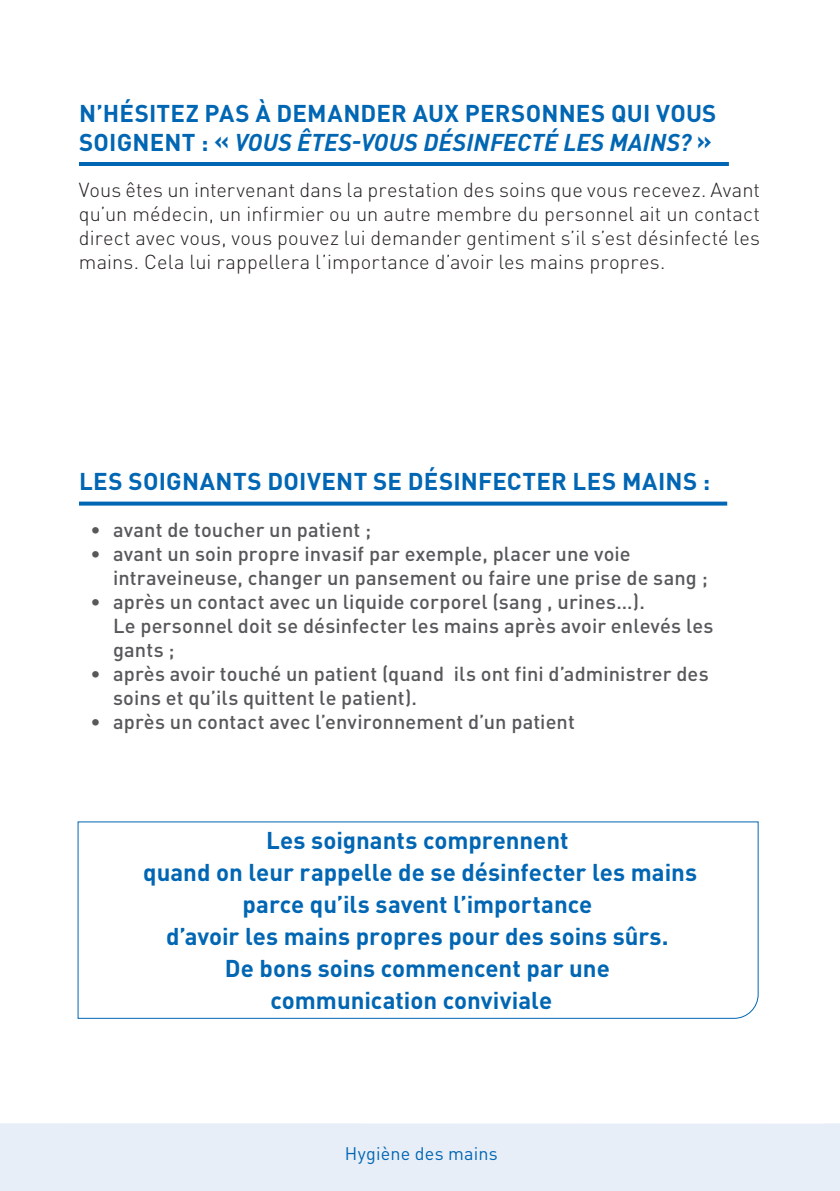
<style>
.page{position:relative;width:840px;height:1191px;background:#fff}
.page>*{position:absolute;margin:0;border:0;box-sizing:border-box;transform-origin:0 0}
.Titre{font:700 24px/28.8px "DINOT";color:#0166b3}
.t1{font:500 20px/24px "DINOT";letter-spacing:.005em;color:#57585a}
.t2{font:300 20px/24px "DINOT";letter-spacing:.005em;color:#231f20;text-align:justify}
.t3{font:18px "DINOT";letter-spacing:.01em;color:#0166b3}
.s1{font-style:italic}
</style>
<div class="page">
<div style="left:0;top:1123px;width:822px;height:68px;background:#e8eef8"></div>
<svg style="left:822px;top:1123px;width:17px;height:68px"></svg>
<hr style="left:79px;top:162px;width:649px;height:4px;background:#0166b3">
<svg style="left:79px;top:501px;width:647px;height:4px;background:#277dbe"></svg>
<svg style="left:77px;top:821px;width:681px;height:198px"></svg>
<p class="Titre" style="left:79px;top:98px;width:638px">N’HÉSITEZ PAS À DEMANDER AUX PERSONNES QUI VOUS<br>SOIGNENT : « <span class="s1">VOUS ÊTES-VOUS DÉSINFECTÉ LES MAINS?</span> »</p>
<p class="t2" style="left:79px;top:178px;width:682px">Vous êtes un intervenant dans la prestation des soins que vous recevez. Avant qu’un médecin, un infirmier ou un autre membre du personnel ait un contact direct avec vous, vous pouvez lui demander gentiment s’il s’est désinfecté les mains. Cela lui rappellera l’importance d’avoir les mains propres.</p>
<p class="Titre" style="left:79px;top:466px;width:632px">LES SOIGNANTS DOIVENT SE DÉSINFECTER LES MAINS :</p>
<p class="t1" style="left:90px;top:517px;width:282px">• avant de toucher un patient ;</p>
<p class="t1" style="left:113px;top:541px;width:596px;text-indent:-23px">• avant un soin propre invasif par exemple, placer une voie intraveineuse, changer un pansement ou faire une prise de sang ;</p>
<p class="t1" style="left:113px;top:589px;width:601px;text-indent:-23px">• après un contact avec un liquide corporel (sang , urines…).<br>Le personnel doit se désinfecter les mains après avoir enlevés les gants ;</p>
<p class="t1" style="left:113px;top:661px;width:597px;text-indent:-23px">• après avoir touché un patient (quand ils ont fini d’administrer des soins et qu’ils quittent le patient).</p>
<p class="t1" style="left:90px;top:709px;width:486px">• après un contact avec l’environnement d’un patient</p>
<p class="Titre" style="left:266px;top:825px;width:304px">Les soignants comprennent</p>
<p class="Titre" style="left:143px;top:857px;width:555px">quand on leur rappelle de se désinfecter les mains</p>
<p class="Titre" style="left:242px;top:889px;width:351px">parce qu’ils savent l’importance</p>
<p class="Titre" style="left:166px;top:921px;width:504px">d’avoir les mains propres pour des soins sûrs.</p>
<p class="Titre" style="left:225px;top:952px;width:386px;line-height:32px;text-align:center">De bons soins commencent par une communication conviviale</p>
<p class="t3" style="left:344px;top:1142px;width:155px">Hygiène des mains</p>
</div>
